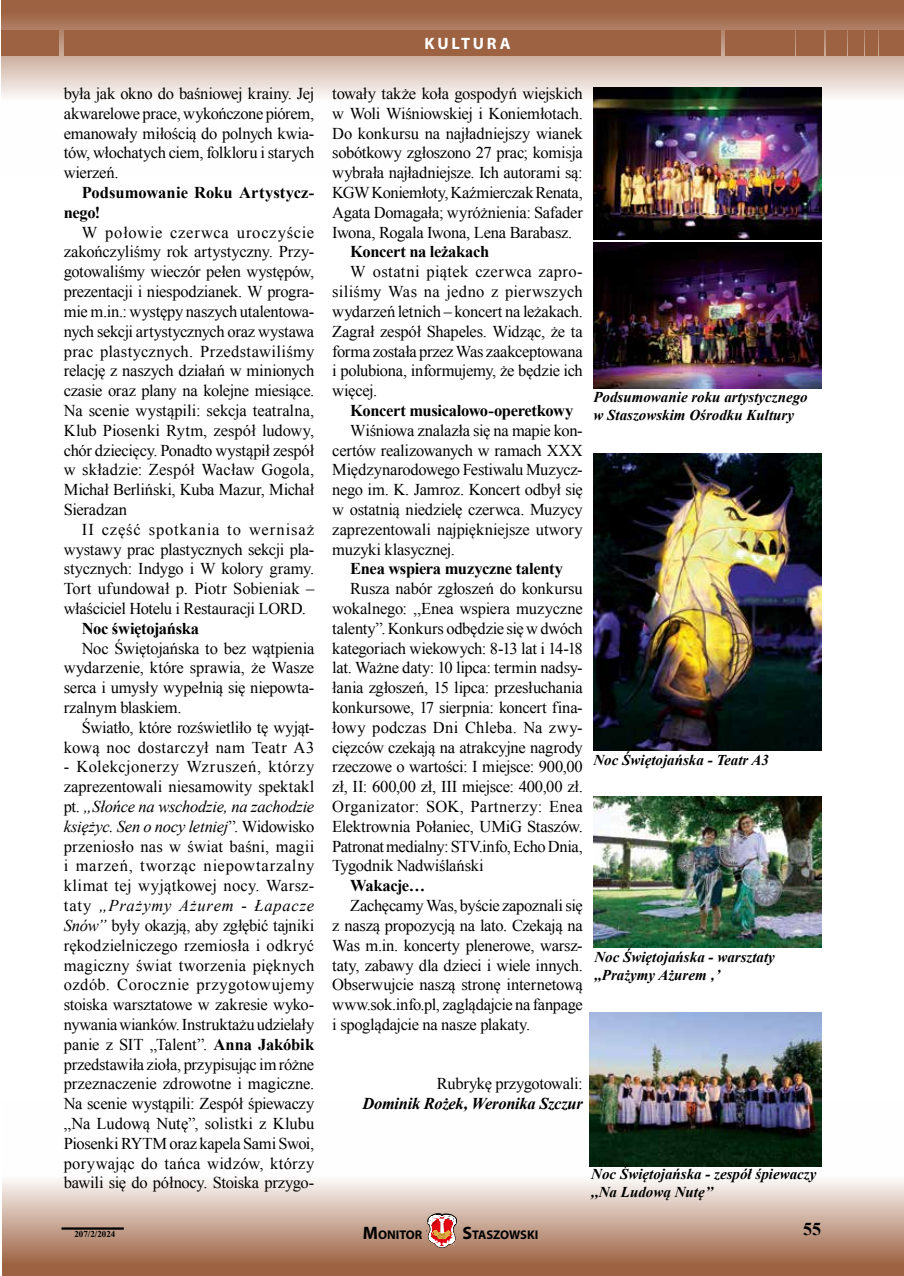
<style>
.page{position:relative;width:904px;height:1276px;background:#fff}
.page>*{position:absolute;margin:0;border:0;box-sizing:border-box;transform-origin:0 0}
.t1{font:700 18px "Times New Roman";color:#000}
.t2{font:16.5px/19.8px "Times New Roman";letter-spacing:-.015em;color:#000;text-align:justify}
.t3{font:700 16.5px "Times New Roman";letter-spacing:-.02em;color:#000}
.t4{font:700 16.5px/19.8px "Times New Roman";color:#000}
.t5{font:italic 700 16.5px "Times New Roman";letter-spacing:-.02em;color:#000}
.t6{font:700 16.5px "Myriad Pro";letter-spacing:.165em;color:#fff}
.t7{font:italic 700 15px/18px "Times New Roman";color:#000}
.t8{font:700 12.6px "Myriad Pro";color:#000}
.t9{font:700 9px "Times New Roman";color:#000}
.s1{font-style:italic}
.s2{font-weight:700}
.s3{font-size:18px}
</style>
<div class="page">
<svg style="left:2px;top:0;width:902px;height:175px"></svg>
<svg style="left:2px;top:1101px;width:902px;height:175px"></svg>
<img style="left:593px;top:453px;width:228px;height:298px">
<img style="left:593px;top:796px;width:228px;height:152px">
<img style="left:589px;top:1012px;width:232px;height:154px">
<img style="left:593px;top:87px;width:228px;height:152px">
<img style="left:593px;top:242px;width:228px;height:146px">
<svg style="left:427px;top:1213px;width:30px;height:34px"></svg>
<hr style="left:62px;top:1227px;width:62px;height:1px;background:#000">
<hr style="left:62px;top:1228px;width:62px;height:1px;background:#000">
<div style="left:64px;top:31px;width:656px;height:25px;background:#9d6242"></div>
<div style="left:880px;top:31px;width:24px;height:25px;background:#9d6242"></div>
<div style="left:865px;top:31px;width:12px;height:25px;background:#9d6242"></div>
<div style="left:848px;top:31px;width:15px;height:25px;background:#9d6242"></div>
<div style="left:725px;top:31px;width:69px;height:25px;background:#9d6242"></div>
<div style="left:1px;top:31px;width:58px;height:25px;background:#9d6242"></div>
<div style="left:826px;top:31px;width:20px;height:25px;background:#9d6242"></div>
<div style="left:796px;top:31px;width:28px;height:25px;background:#9d6242"></div>
<p class="t2" style="left:64px;top:83px;width:252px">była jak okno do baśniowej krainy. Jej akwarelowe prace, wykończone piórem, emanowały miłością do polnych kwia&shy;tów, włochatych ciem, folkloru i starych wierzeń.</p>
<p class="t4" style="left:64px;top:182px;width:252px;text-indent:18px">Podsumowanie Roku Artystycz&shy;nego!</p>
<p class="t2" style="left:64px;top:222px;width:252px;text-indent:18px">W połowie czerwca uroczyście zakończyliśmy rok artystyczny. Przy&shy;gotowaliśmy wieczór pełen występów, prezentacji i niespodzianek. W progra&shy;mie m.in.: występy naszych utalentowa&shy;nych sekcji artystycznych oraz wystawa prac plastycznych. Przedstawiliśmy relację z naszych działań w minionych czasie oraz plany na kolejne miesiące.<br>Na scenie wystąpili: sekcja teatralna, Klub Piosenki Rytm, zespół ludowy, chór dziecięcy. Ponadto wystąpił zespół w składzie: Zespół Wacław Gogola, Michał Berliński, Kuba Mazur, Michał Sieradzan</p>
<p class="t2" style="left:64px;top:519px;width:252px;text-indent:18px">II część spotkania to wernisaż wystawy prac plastycznych sekcji pla&shy;stycznych: Indygo i W kolory gramy.<br>Tort ufundował p. Piotr Sobieniak – właściciel Hotelu i Restauracji LORD.</p>
<p class="t3" style="left:82px;top:617px;width:119px">Noc świętojańska</p>
<p class="t2" style="left:64px;top:638px;width:252px;text-indent:18px">Noc Świętojańska to bez wątpienia wydarzenie, które sprawia, że Wasze serca i umysły wypełnią się niepowta&shy;rzalnym blaskiem.</p>
<p class="t2" style="left:64px;top:717px;width:252px;text-align:right">Światło, które rozświetliło tę wyjąt&shy;kową noc dostarczył nam Teatr A3</p>
<p class="t2" style="left:64px;top:757px;width:252px">- Kolekcjonerzy Wzruszeń, którzy zaprezentowali niesamowity spektakl pt. <span class="s1">„Słońce na wschodzie, na zachodzie księżyc. Sen o nocy letniej</span>”. Widowisko przeniosło nas w świat baśni, magii i marzeń, tworząc niepowtarzalny klimat tej wyjątkowej nocy. Warsz&shy;taty <span class="s1">„Prażymy Ażurem - Łapacze Snów”</span> były okazją, aby zgłębić tajniki rękodzielniczego rzemiosła i odkryć magiczny świat tworzenia pięknych ozdób. Corocznie przygotowujemy stoiska warsztatowe w zakresie wyko&shy;nywania wianków. Instruktażu udzielały panie z SIT „Talent”. <span class="s2">Anna Jakóbik </span>przedstawiła zioła, przypisując im różne przeznaczenie zdrowotne i magiczne.<br>Na scenie wystąpili: Zespół śpiewaczy „Na Ludową Nutę”, solistki z Klubu Piosenki RYTM oraz kapela Sami Swoi, porywając do tańca widzów, którzy bawili się do północy. Stoiska przygo-</p>
<p class="t6" style="left:424px;top:33px;width:87px">KULTURA</p>
<p class="t2" style="left:332px;top:83px;width:252px">towały także koła gospodyń wiejskich w Woli Wiśniowskiej i Koniemłotach.<br>Do konkursu na najładniejszy wianek sobótkowy zgłoszono 27 prac; komisja wybrała najładniejsze. Ich autorami są:<br>KGW Koniemłoty, Kaźmierczak Renata, Agata Domagała; wyróżnienia: Safader Iwona, Rogala Iwona, Lena Barabasz.</p>
<p class="t3" style="left:350px;top:240px;width:140px">Koncert na leżakach</p>
<p class="t2" style="left:332px;top:262px;width:252px;text-indent:18px">W ostatni piątek czerwca zapro&shy;siliśmy Was na jedno z pierwszych wydarzeń letnich – koncert na leżakach.<br>Zagrał zespół Shapeles. Widząc, że ta forma została przez Was zaakceptowana i polubiona, informujemy, że będzie ich więcej.</p>
<p class="t3" style="left:350px;top:399px;width:224px">Koncert musicalowo-operetkowy</p>
<p class="t2" style="left:332px;top:420px;width:252px;text-indent:18px">Wiśniowa znalazła się na mapie kon&shy;certów realizowanych w ramach XXX Międzynarodowego Festiwalu Muzycz&shy;nego im. K. Jamroz. Koncert odbył się w ostatnią niedzielę czerwca. Muzycy zaprezentowali najpiękniejsze utwory muzyki klasycznej.</p>
<p class="t3" style="left:350px;top:557px;width:214px">Enea wspiera muzyczne talenty</p>
<p class="t2" style="left:332px;top:578px;width:252px;text-indent:18px">Rusza nabór zgłoszeń do konkursu wokalnego: ,,Enea wspiera muzyczne talenty”. Konkurs odbędzie się w dwóch kategoriach wiekowych: 8-13 lat i 14-18 lat. Ważne daty: 10 lipca: termin nadsy&shy;łania zgłoszeń, 15 lipca: przesłuchania konkursowe, 17 sierpnia: koncert fina&shy;łowy podczas Dni Chleba. Na zwy&shy;cięzców czekają na atrakcyjne nagrody rzeczowe o wartości: I miejsce: 900,00 zł, II: 600,00 zł, III miejsce: 400,00 zł.<br>Organizator: SOK, Partnerzy: Enea Elektrownia Połaniec, UMiG Staszów.<br>Patronat medialny: STV.info, Echo Dnia, Tygodnik Nadwiślański</p>
<p class="t3" style="left:350px;top:874px;width:76px">Wakacje…</p>
<p class="t2" style="left:332px;top:895px;width:252px;text-indent:18px">Zachęcamy Was, byście zapoznali się z naszą propozycją na lato. Czekają na Was m.in. koncerty plenerowe, warsz&shy;taty, zabawy dla dzieci i wiele innych.<br>Obserwujcie naszą stronę internetową www.sok.info.pl, zaglądajcie na fanpage i spoglądajcie na nasze plakaty.</p>
<p class="t7" style="left:593px;top:387px;width:216px">Podsumowanie roku artystycznego w Staszowskim Ośrodku Kultury</p>
<p class="t7" style="left:593px;top:751px;width:177px">Noc Świętojańska - Teatr A3</p>
<p class="t7" style="left:594px;top:947px;width:182px">Noc Świętojańska - warsztaty ,,Prażymy Ażurem ‚’</p>
<p class="t2" style="left:437px;top:1073px;width:147px">Rubrykę przygotowali:</p>
<p class="t5" style="left:362px;top:1092px;width:222px">Dominik Rożek, Weronika Szczur</p>
<p class="t7" style="left:591px;top:1164px;width:226px">Noc Świętojańska - zespół śpiewaczy ,,Na Ludową Nutę’’</p>
<p class="t9" style="left:74px;top:1227px;width:43px">207/2/2024</p>
<p class="t8" style="left:363px;top:1226px;width:61px"><span class="s3">M</span>ONITOR</p>
<p class="t8" style="left:462px;top:1226px;width:77px"><span class="s3">S</span>TASZOWSKI</p>
<p class="t1" style="left:803px;top:1216px;width:19px">55</p>
</div>
